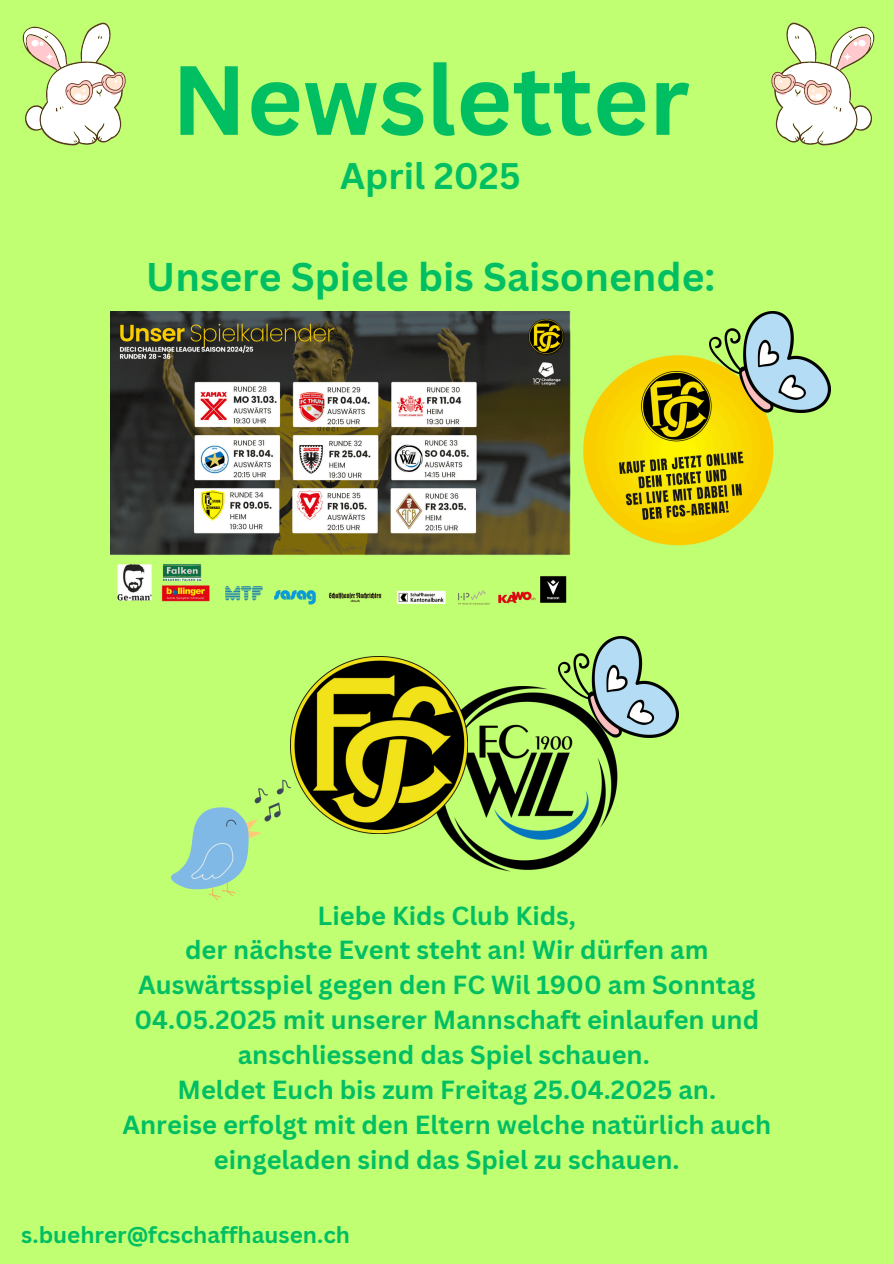
<style>
.page{position:relative;width:894px;height:1264px;background:#fff}
.page>*{position:absolute;margin:0;border:0;box-sizing:border-box;transform-origin:0 0}
.t1{font:700 96px "Canva Sans";color:#00bf63}
.t2{font:700 39px "Canva Sans";color:#00bf63}
.t3{font:700 36px "Canva Sans";color:#00bf63}
.t4{font:700 25.5px/34.8px "Canva Sans";color:#00bf63;text-align:center}
.t5{font:700 22.5px "Canva Sans";color:#00bf63}
</style>
<div class="page">
<div style="left:0;top:0;width:893px;height:1263px;background:#c1ff72"></div>
<img style="left:110px;top:311px;width:664px;height:294px">
<img style="left:447px;top:687px;width:171px;height:185px">
<img style="left:291px;top:657px;width:176px;height:176px">
<img style="left:709px;top:311px;width:121px;height:101px">
<svg style="left:22px;top:22px;width:104px;height:124px"></svg>
<svg style="left:771px;top:22px;width:103px;height:124px"></svg>
<svg style="left:171px;top:780px;width:120px;height:120px"></svg>
<img style="left:558px;top:636px;width:120px;height:101px">
<h1 class="t1" style="left:171px;top:32px;width:519px">Newsletter</h1>
<p class="t3" style="left:340px;top:151px;width:182px">April 2025</p>
<h2 class="t2" style="left:146px;top:249px;width:570px">Unsere Spiele bis Saisonende:</h2>
<h2 class="t4" style="left:122px;top:897px;width:650px">Liebe Kids Club Kids,<br>der nächste Event steht an! Wir dürfen am Auswärtsspiel gegen den FC Wil 1900 am Sonntag 04.05.2025 mit unserer Mannschaft einlaufen und anschliessend das Spiel schauen.<br>Meldet Euch bis zum Freitag 25.04.2025 an.<br>Anreise erfolgt mit den Eltern welche natürlich auch eingeladen sind das Spiel zu schauen.</h2>
<p class="t5" style="left:21px;top:1218px;width:330px">s.buehrer@fcschaffhausen.ch</p>
</div>
